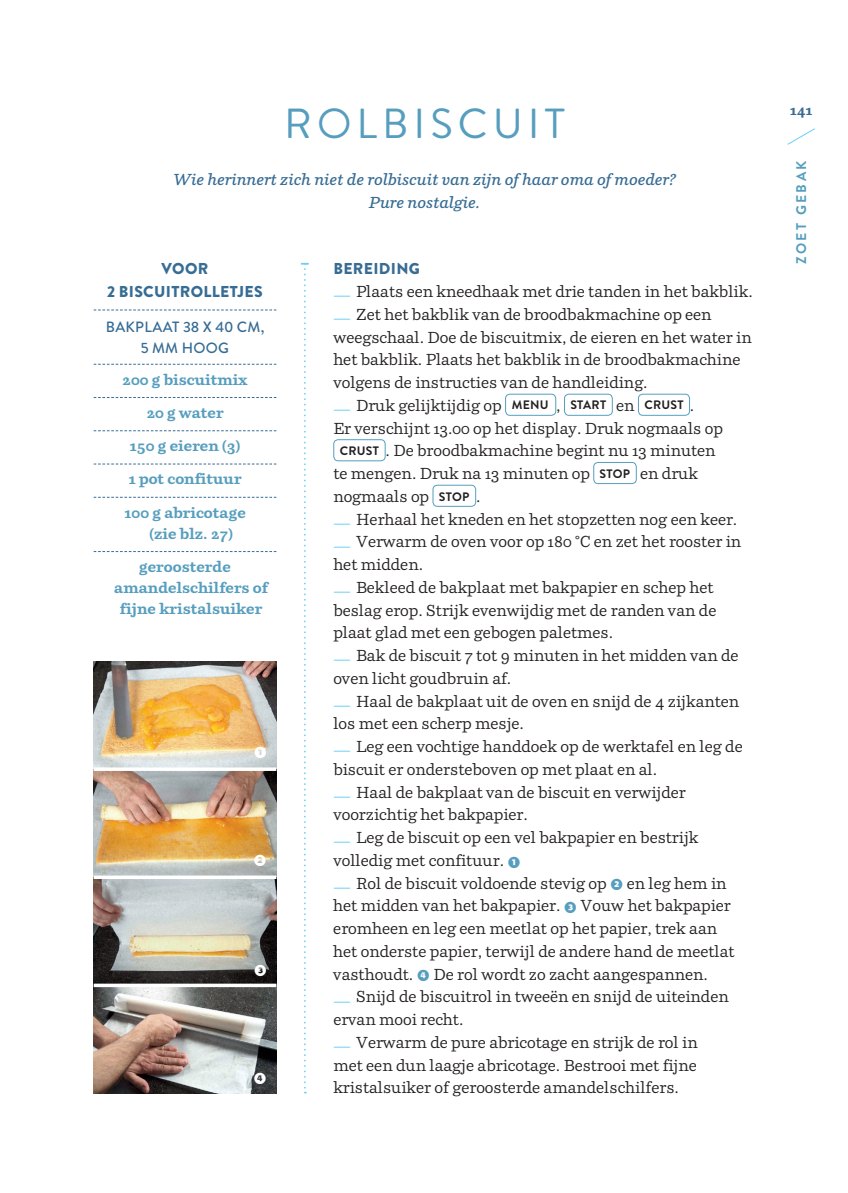
<style>
.page{position:relative;width:848px;height:1193px;background:#fff}
.page>*{position:absolute;margin:0;border:0;box-sizing:border-box;transform-origin:0 0}
.t1{font:42px "Brandon Grotesque";letter-spacing:.12em;color:#579ebe}
.t2{font:15.75px "Parry Normal";color:#231f20}
.t3{font:italic 600 15.75px/22.8px "Parry";color:#376c94;text-align:center}
.t4{font:900 15.75px/22.8px "Brandon Grotesque";letter-spacing:.02em;color:#376c94;text-align:center}
.t5{font:700 15.75px "Fedra Sans Alt Pro";color:#fff}
.t6{font:700 14.88px/21px "Parry";color:#579ebe}
.t7{font:500 14.88px/21px "Brandon Grotesque";letter-spacing:.02em;color:#376c94;text-align:center}
.t8{font:700 14px "Brandon Grotesque";letter-spacing:.17em;color:#579ebe}
.t9{font:700 14px "Parry";color:#376c94}
.s1{color:#6bcff6}
.s2{font-family:"Brandon Grotesque";font-weight:700;font-size:12.25px}
.s3{font-family:"Fedra Sans Alt Pro";font-weight:700;color:#579ebe}
</style>
<div class="page">
<svg style="left:94px;top:309px;width:182px;height:1px"></svg>
<svg style="left:94px;top:364px;width:182px;height:1px"></svg>
<svg style="left:94px;top:397px;width:182px;height:1px"></svg>
<svg style="left:94px;top:430px;width:182px;height:1px"></svg>
<svg style="left:94px;top:463px;width:182px;height:1px"></svg>
<svg style="left:94px;top:497px;width:182px;height:1px"></svg>
<svg style="left:94px;top:551px;width:182px;height:1px"></svg>
<div style="left:505px;top:394px;width:51px;height:22px;border:1px solid #579ebe;border-radius:4px"></div>
<div style="left:563px;top:394px;width:49px;height:22px;border:1px solid #579ebe;border-radius:4px"></div>
<div style="left:637px;top:394px;width:52px;height:22px;border:1px solid #579ebe;border-radius:4px"></div>
<div style="left:333px;top:439px;width:52px;height:22px;border:1px solid #579ebe;border-radius:4px"></div>
<div style="left:593px;top:462px;width:43px;height:22px;border:1px solid #579ebe;border-radius:4px"></div>
<div style="left:432px;top:485px;width:44px;height:22px;border:1px solid #579ebe;border-radius:4px"></div>
<svg style="left:787px;top:128px;width:28px;height:17px"></svg>
<img style="left:94px;top:661px;width:182px;height:432px">
<svg style="left:301px;top:263px;width:7px;height:830px"></svg>
<svg style="left:94px;top:767px;width:182px;height:4px"></svg>
<svg style="left:94px;top:875px;width:182px;height:4px"></svg>
<svg style="left:94px;top:983px;width:182px;height:4px"></svg>
<h1 class="t1" style="left:284px;top:94px;width:282px">ROLBISCUIT</h1>
<p class="t3" style="left:173px;top:168px;width:504px">Wie herinnert zich niet de rolbiscuit van zijn of haar oma of moeder?<br>Pure nostalgie.</p>
<p class="t4" style="left:107px;top:258px;width:157px">VOOR<br>2 BISCUITROLLETJES</p>
<p class="t7" style="left:106px;top:317px;width:160px">BAKPLAAT 38 X 40 CM,<br>5 MM HOOG</p>
<p class="t6" style="left:122px;top:368px;width:127px">200 g biscuitmix</p>
<p class="t6" style="left:146px;top:402px;width:79px">20 g water</p>
<p class="t6" style="left:129px;top:435px;width:112px">150 g eieren (3)</p>
<p class="t6" style="left:128px;top:468px;width:115px">1 pot confituur</p>
<p class="t6" style="left:149px;top:501px;width:98px;text-indent:-25px">100 g abricotage (zie blz. 27)</p>
<p class="t6" style="left:139px;top:556px;width:93px">geroosterde</p>
<p class="t6" style="left:114px;top:577px;width:155px">amandelschilfers of</p>
<p class="t6" style="left:120px;top:598px;width:144px">fijne kristalsuiker</p>
<p class="t5" style="left:254px;top:740px;width:15px">(1)</p>
<p class="t5" style="left:253px;top:848px;width:15px">(2)</p>
<p class="t5" style="left:254px;top:958px;width:15px">(3)</p>
<p class="t5" style="left:253px;top:1066px;width:15px">(4)</p>
<p class="t4" style="left:333px;top:258px;width:88px">BEREIDING</p>
<p class="t2" style="left:333px;top:282px;width:420px"><span class="s1">_</span> Plaats een kneedhaak met drie tanden in het bakblik.</p>
<p class="t2" style="left:333px;top:305px;width:379px"><span class="s1">_</span> Zet het bakblik van de broodbakmachine op een</p>
<p class="t2" style="left:333px;top:327px;width:419px">weegschaal. Doe de biscuitmix, de eieren en het water in</p>
<p class="t2" style="left:333px;top:350px;width:408px">het bakblik. Plaats het bakblik in de broodbakmachine</p>
<p class="t2" style="left:333px;top:373px;width:316px">volgens de instructies van de handleiding.</p>
<p class="t2" style="left:333px;top:396px;width:362px"><span class="s1">_</span> Druk gelijktijdig op <span class="s2">MENU</span> , <span class="s2">START</span> en <span class="s2">CRUST</span> .</p>
<p class="t2" style="left:333px;top:418px;width:391px">Er verschijnt 13.00 op het display. Druk nogmaals op</p>
<p class="t2" style="left:339px;top:441px;width:377px"><span class="s2">CRUST</span> . De broodbakmachine begint nu 13 minuten</p>
<p class="t2" style="left:333px;top:464px;width:366px">te mengen. Druk na 13 minuten op <span class="s2">STOP</span> en druk</p>
<p class="t2" style="left:333px;top:487px;width:149px">nogmaals op <span class="s2">STOP</span> .</p>
<p class="t2" style="left:333px;top:509px;width:405px"><span class="s1">_</span> Herhaal het kneden en het stopzetten nog een keer.</p>
<p class="t2" style="left:333px;top:532px;width:409px"><span class="s1">_</span> Verwarm de oven voor op 180 °C en zet het rooster in</p>
<p class="t2" style="left:333px;top:555px;width:91px">het midden.</p>
<p class="t2" style="left:333px;top:578px;width:381px"><span class="s1">_</span> Bekleed de bakplaat met bakpapier en schep het</p>
<p class="t2" style="left:333px;top:600px;width:384px">beslag erop. Strijk evenwijdig met de randen van de</p>
<p class="t2" style="left:333px;top:623px;width:281px">plaat glad met een gebogen paletmes.</p>
<p class="t2" style="left:333px;top:646px;width:406px"><span class="s1">_</span> Bak de biscuit 7 tot 9 minuten in het midden van de</p>
<p class="t2" style="left:333px;top:669px;width:179px">oven licht goudbruin af.</p>
<p class="t2" style="left:333px;top:691px;width:407px"><span class="s1">_</span> Haal de bakplaat uit de oven en snijd de 4 zijkanten</p>
<p class="t2" style="left:333px;top:714px;width:192px">los met een scherp mesje.</p>
<p class="t2" style="left:333px;top:737px;width:410px"><span class="s1">_</span> Leg een vochtige handdoek op de werktafel en leg de</p>
<p class="t2" style="left:333px;top:760px;width:325px">biscuit er ondersteboven op met plaat en al.</p>
<p class="t2" style="left:333px;top:782px;width:354px"><span class="s1">_</span> Haal de bakplaat van de biscuit en verwijder</p>
<p class="t2" style="left:333px;top:805px;width:196px">voorzichtig het bakpapier.</p>
<p class="t2" style="left:333px;top:828px;width:366px"><span class="s1">_</span> Leg de biscuit op een vel bakpapier en bestrijk</p>
<p class="t2" style="left:333px;top:851px;width:189px">volledig met confituur. <span class="s3">(1)</span></p>
<p class="t2" style="left:333px;top:873px;width:394px"><span class="s1">_</span> Rol de biscuit voldoende stevig op <span class="s3">(2)</span> en leg hem in</p>
<p class="t2" style="left:333px;top:896px;width:399px">het midden van het bakpapier. <span class="s3">(3)</span> Vouw het bakpapier</p>
<p class="t2" style="left:333px;top:919px;width:385px">eromheen en leg een meetlat op het papier, trek aan</p>
<p class="t2" style="left:333px;top:942px;width:402px">het onderste papier, terwijl de andere hand de meetlat</p>
<p class="t2" style="left:333px;top:964px;width:376px">vasthoudt. <span class="s3">(4)</span> De rol wordt zo zacht aangespannen.</p>
<p class="t2" style="left:333px;top:987px;width:397px"><span class="s1">_</span> Snijd de biscuitrol in tweeën en snijd de uiteinden</p>
<p class="t2" style="left:333px;top:1010px;width:131px">ervan mooi recht.</p>
<p class="t2" style="left:333px;top:1033px;width:366px"><span class="s1">_</span> Verwarm de pure abricotage en strijk de rol in</p>
<p class="t2" style="left:333px;top:1055px;width:365px">met een dun laagje abricotage. Bestrooi met fijne</p>
<p class="t2" style="left:333px;top:1078px;width:347px">kristalsuiker of geroosterde amandelschilfers.</p>
<p class="t9" style="left:789px;top:101px;width:24px">141</p>
<p class="t8" style="left:791px;top:264px;width:105px;rotate:-90deg">ZOET GEBAK</p>
</div>
